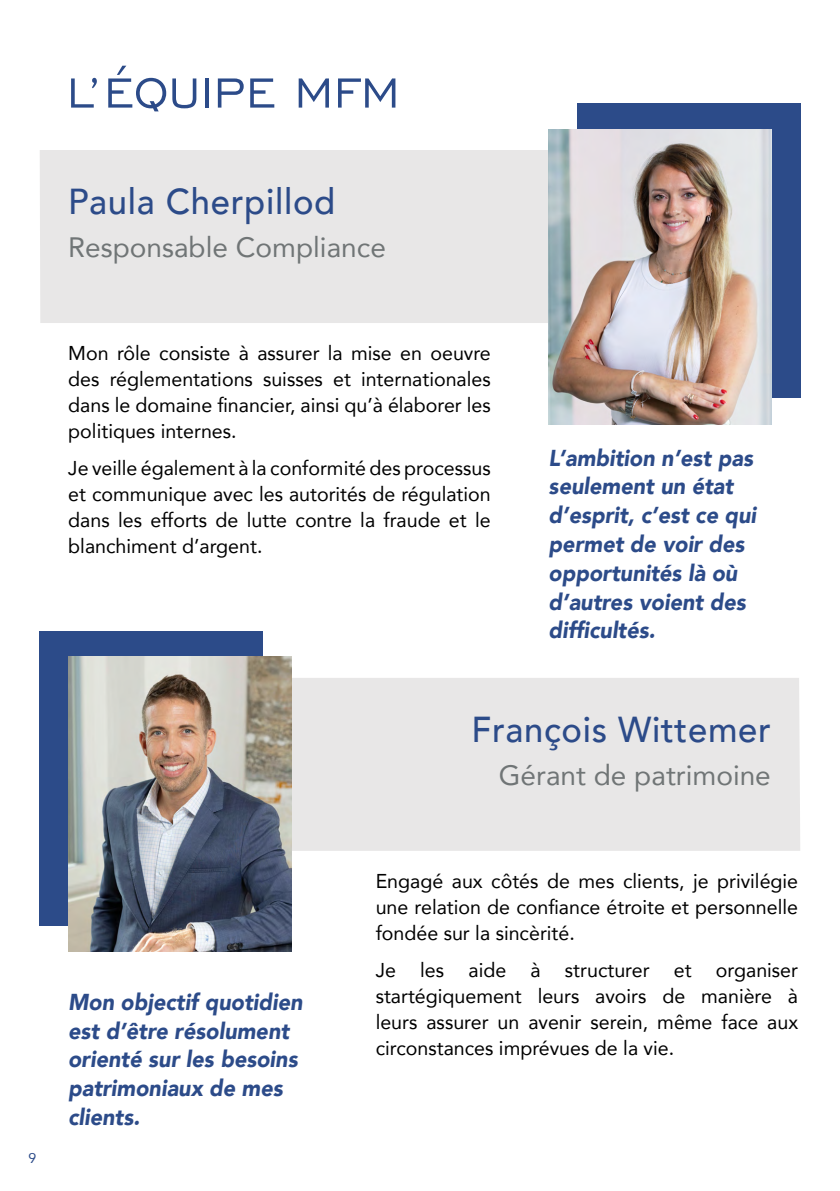
<style>
.page{position:relative;width:840px;height:1191px;background:#fff}
.page>*{position:absolute;margin:0;border:0;box-sizing:border-box;transform-origin:0 0}
.t1{font:54px "Engravers Gothic BT";letter-spacing:.01em;color:#2c4b89}
.t2{font:500 36px "Avenir";letter-spacing:.02em;color:#2c4b89;scale:.96 1}
.t3{font:28px "Avenir";color:#707576}
.t4{font:italic 900 23px/28.8px "Avenir";color:#2c4b89;scale:.94 1}
.t5{font:20px/26px "Avenir";color:#000;text-align:justify}
.t6{font:14px "Avenir";color:#2c4b89}
</style>
<div class="page">
<div style="left:40px;top:150px;width:508px;height:173px;background:#e8e7e7"></div>
<div style="left:291px;top:678px;width:508px;height:173px;background:#e8e7e7"></div>
<div style="left:40px;top:631px;width:223px;height:295px;background:#2c4b89"></div>
<div style="left:577px;top:103px;width:222px;height:295px;background:#2c4b89"></div>
<img style="left:68px;top:656px;width:223px;height:295px">
<img style="left:548px;top:129px;width:223px;height:295px">
<p class="t6" style="left:28px;top:1146px;width:9px">9</p>
<h1 class="t1" style="left:67px;top:63px;width:334px">L’ÉQUIPE MFM</h1>
<h2 class="t2" style="left:68px;top:171px;width:280px">Paula Cherpillod</h2>
<h3 class="t3" style="left:68px;top:225px;width:319px">Responsable Compliance</h3>
<p class="t5" style="left:68px;top:339px;width:424px">Mon rôle consiste à assurer la mise en oeuvre des réglementations suisses et internationales dans le domaine financier, ainsi qu’à élaborer les politiques internes.</p>
<p class="t5" style="left:68px;top:455px;width:424px">Je veille également à la conformité des processus et communique avec les autorités de régulation dans les efforts de lutte contre la fraude et le blanchiment d’argent.</p>
<p class="t4" style="left:548px;top:443px;width:222px">L’ambition n’est pas seulement un état d’esprit, c’est ce qui permet de voir des opportunités là où d’autres voient des difficultés.</p>
<p class="t4" style="left:68px;top:987px;width:251px">Mon objectif quotidien est d’être résolument orienté sur les besoins patrimoniaux de mes clients.</p>
<h2 class="t2" style="left:471px;top:698px;width:313px">François Wittemer</h2>
<h3 class="t3" style="left:498px;top:753px;width:273px">Gérant de patrimoine</h3>
<p class="t5" style="left:375px;top:867px;width:424px">Engagé aux côtés de mes clients, je privilégie une relation de confiance étroite et personnelle fondée sur la sincèrité.</p>
<p class="t5" style="left:375px;top:956px;width:424px">Je les aide à structurer et organiser startégiquement leurs avoirs de manière à leurs assurer un avenir serein, même face aux circonstances imprévues de la vie.</p>
</div>
